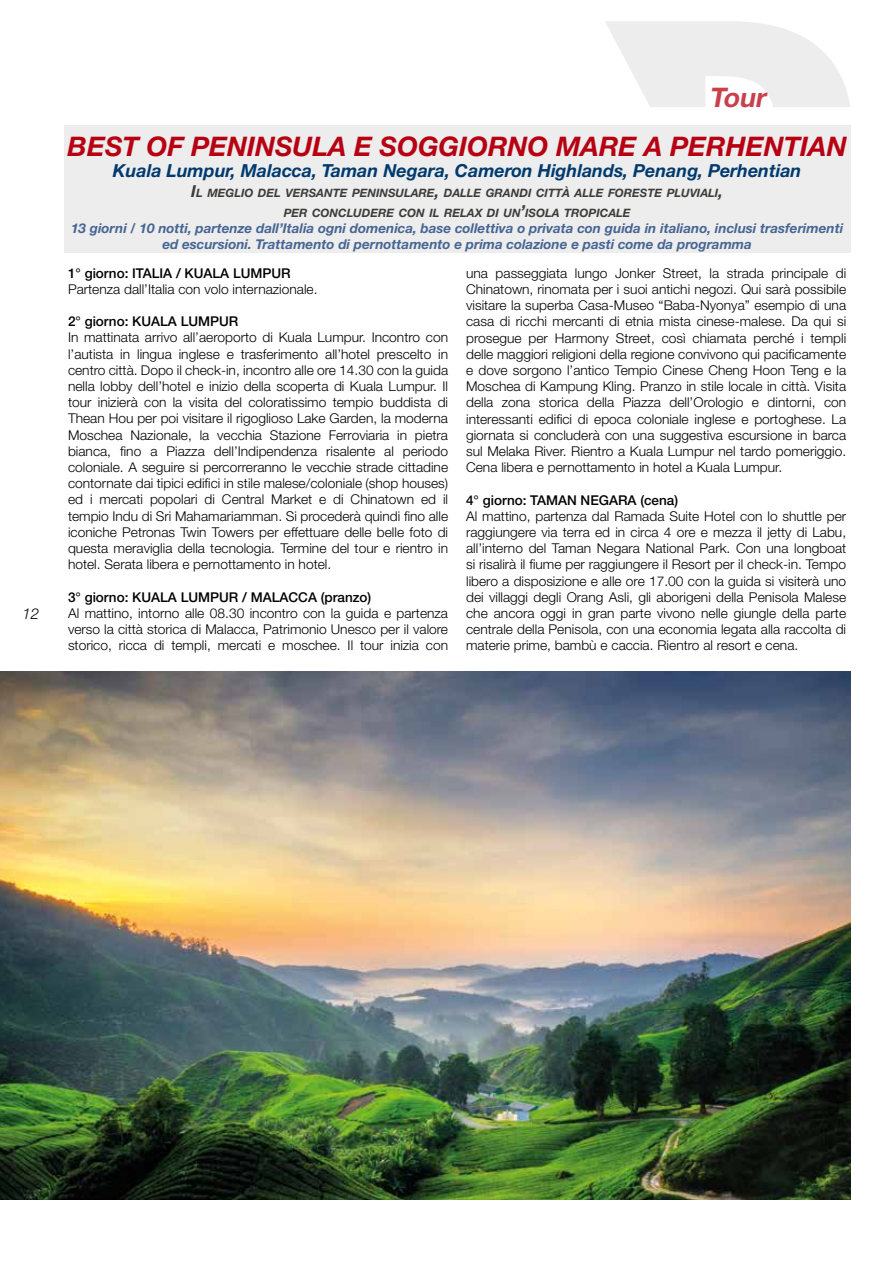
<style>
.page{position:relative;width:893px;height:1263px;background:#fff}
.page>*{position:absolute;margin:0;border:0;box-sizing:border-box;transform-origin:0 0}
.t1{font:italic 700 27px "Helvetica Neue";color:#b70012}
.t2{font:italic 700 27px "Helvetica Neue";color:#c9404d}
.t3{font:italic 700 18px "Helvetica Neue";color:#003a6e}
.t4{font:italic 300 15px "Helvetica Neue";color:#000}
.t5{font:300 13.5px/16.2px "Helvetica Neue";color:#000;text-align:justify}
.t6{font:italic 700 13.5px/16.2px "Helvetica Neue";color:#466594;text-align:center}
.t7{font:500 13.5px "Helvetica Neue";color:#000}
.t8{font:italic 700 11.55px/19.8px "Helvetica Neue";color:#3c3c3b;text-align:center}
.s1{font-size:16.5px}
</style>
<div class="page">
<svg style="left:605px;top:21px;width:245px;height:86px"></svg>
<div style="left:64px;top:125px;width:786px;height:128px;background:#ededed"></div>
<img style="left:0;top:672px;width:850px;height:527px">
<p class="t4" style="left:22px;top:602px;width:18px">12</p>
<h1 class="t2" style="left:709px;top:76px;width:66px">Tour</h1>
<h1 class="t1" style="left:68px;top:125px;width:781px">BEST OF PENINSULA E SOGGIORNO MARE A PERHENTIAN</h1>
<h2 class="t3" style="left:113px;top:157px;width:690px">Kuala Lumpur, Malacca, Taman Negara, Cameron Highlands, Penang, Perhentian</h2>
<p class="t8" style="left:191px;top:183px;width:533px"><span class="s1">I</span>L MEGLIO DEL VERSANTE PENINSULARE<span class="s1">,</span> DALLE GRANDI CITTÀ ALLE FORESTE PLUVIALI<span class="s1">,<br></span>PER CONCLUDERE CON IL RELAX DI UN<span class="s1">’</span>ISOLA TROPICALE</p>
<p class="t6" style="left:71px;top:220px;width:773px">13 giorni / 10 notti, partenze dall’Italia ogni domenica, base collettiva o privata con guida in italiano, inclusi trasferimenti ed escursioni. Trattamento di pernottamento e prima colazione e pasti come da programma</p>
<p class="t7" style="left:68px;top:262px;width:224px">1° giorno: ITALIA / KUALA LUMPUR</p>
<p class="t5" style="left:68px;top:280px;width:251px">Partenza dall’Italia con volo internazionale.</p>
<p class="t7" style="left:68px;top:310px;width:172px">2° giorno: KUALA LUMPUR</p>
<p class="t5" style="left:68px;top:329px;width:382px">In mattinata arrivo all’aeroporto di Kuala Lumpur. Incontro con l’autista in lingua inglese e trasferimento all’hotel prescelto in centro città. Dopo il check-in, incontro alle ore 14.30 con la guida nella lobby dell’hotel e inizio della scoperta di Kuala Lumpur. Il tour inizierà con la visita del coloratissimo tempio buddista di Thean Hou per poi visitare il rigoglioso Lake Garden, la moderna Moschea Nazionale, la vecchia Stazione Ferroviaria in pietra bianca, fino a Piazza dell’Indipendenza risalente al periodo coloniale. A seguire si percorreranno le vecchie strade cittadine contornate dai tipici edifici in stile malese/coloniale (shop houses) ed i mercati popolari di Central Market e di Chinatown ed il tempio Indu di Sri Mahamariamman. Si procederà quindi fino alle iconiche Petronas Twin Towers per effettuare delle belle foto di questa meraviglia della tecnologia. Termine del tour e rientro in hotel. Serata libera e pernottamento in hotel.</p>
<p class="t7" style="left:68px;top:586px;width:305px">3° giorno: KUALA LUMPUR / MALACCA (pranzo)</p>
<p class="t5" style="left:68px;top:604px;width:382px">Al mattino, intorno alle 08.30 incontro con la guida e partenza verso la città storica di Malacca, Patrimonio Unesco per il valore storico, ricca di templi, mercati e moschee. Il tour inizia con</p>
<p class="t5" style="left:466px;top:264px;width:382px">una passeggiata lungo Jonker Street, la strada principale di Chinatown, rinomata per i suoi antichi negozi. Qui sarà possibile visitare la superba Casa-Museo “Baba-Nyonya” esempio di una casa di ricchi mercanti di etnia mista cinese-malese. Da qui si prosegue per Harmony Street, così chiamata perché i templi delle maggiori religioni della regione convivono qui pacificamente e dove sorgono l’antico Tempio Cinese Cheng Hoon Teng e la Moschea di Kampung Kling. Pranzo in stile locale in città. Visita della zona storica della Piazza dell’Orologio e dintorni, con interessanti edifici di epoca coloniale inglese e portoghese. La giornata si concluderà con una suggestiva escursione in barca sul Melaka River. Rientro a Kuala Lumpur nel tardo pomeriggio.<br>Cena libera e pernottamento in hotel a Kuala Lumpur.</p>
<p class="t7" style="left:466px;top:489px;width:213px">4° giorno: TAMAN NEGARA (cena)</p>
<p class="t5" style="left:466px;top:507px;width:382px">Al mattino, partenza dal Ramada Suite Hotel con lo shuttle per raggiungere via terra ed in circa 4 ore e mezza il jetty di Labu, all’interno del Taman Negara National Park. Con una longboat si risalirà il fiume per raggiungere il Resort per il check-in. Tempo libero a disposizione e alle ore 17.00 con la guida si visiterà uno dei villaggi degli Orang Asli, gli aborigeni della Penisola Malese che ancora oggi in gran parte vivono nelle giungle della parte centrale della Penisola, con una economia legata alla raccolta di materie prime, bambù e caccia. Rientro al resort e cena.</p>
</div>
